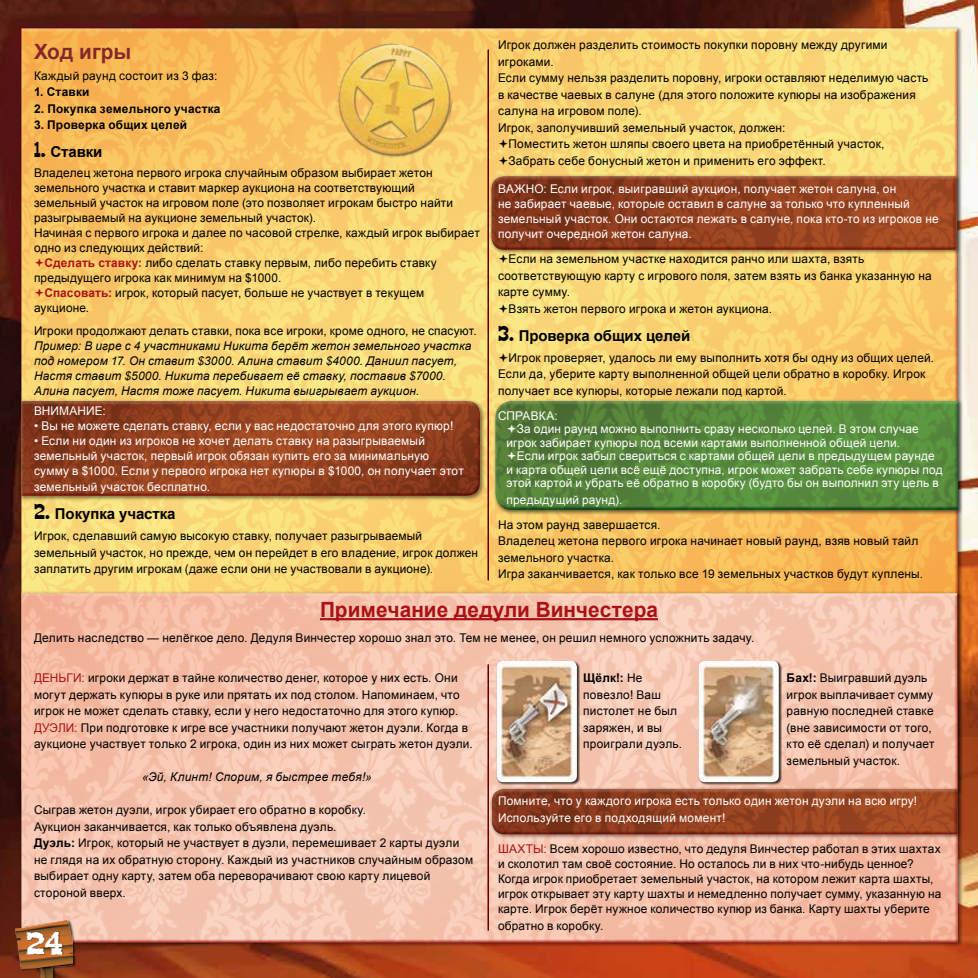
<style>
.page{position:relative;width:978px;height:978px;background:#fff}
.page>*{position:absolute;margin:0;border:0;box-sizing:border-box;transform-origin:0 0}
.t1{font:30px "Edmunds Distressed";color:#fff;scale:1.2 1}
.t2{font:700 21px "Arial";letter-spacing:.005em;color:#ab1116}
.t3{font:700 21px "Arial";letter-spacing:.005em;color:#87272a}
.t4{font:700 15px "Arial";letter-spacing:-.005em;color:#000}
.t5{font:12px/16.5px "Arial";letter-spacing:.015em;color:#000}
.t6{font:12px/15px "Arial";letter-spacing:.015em;color:#fff}
.t7{font:italic 12px/15px "Arial";letter-spacing:.015em;color:#000}
.t8{font:700 12px "Arial";letter-spacing:.015em;color:#000}
.s1{font-family:"Edmunds";font-weight:400;font-size:21px}
.s2{color:#ab1116}
.s3{font-weight:700}
.s4{font-weight:700;color:#ab1116}
</style>
<div class="page">
<img style="left:0;top:0;width:978px;height:978px">
<div style="left:20px;top:28px;width:939px;height:768px;background:#ab1116;opacity:.75"></div>
<div style="left:19px;top:591px;width:944px;height:357px;background:#000;opacity:.5"></div>
<div style="left:20px;top:593px;width:939px;height:351px;background:#ab1116;opacity:.75"></div>
<div style="left:19px;top:399px;width:466px;height:102px;background:#000;opacity:.5"></div>
<div style="left:20px;top:400px;width:461px;height:95px;background:#fee9dc;opacity:.3"></div>
<div style="left:20px;top:404px;width:461px;height:93px;background:#ab1116;opacity:.75"></div>
<div style="left:489px;top:174px;width:472px;height:81px;background:#000;opacity:.5"></div>
<div style="left:491px;top:176px;width:465px;height:76px;background:#ab1116;opacity:.75"></div>
<div style="left:490px;top:787px;width:472px;height:52px;background:#000;opacity:.5"></div>
<div style="left:491px;top:787px;width:467px;height:44px;background:#fee9dc;opacity:.3"></div>
<div style="left:491px;top:788px;width:467px;height:49px;background:#ab1116;opacity:.75"></div>
<hr style="left:487px;top:50px;width:2px;height:530px;background:#640000">
<hr style="left:487px;top:665px;width:2px;height:265px;background:#640000">
<div style="left:493px;top:399px;width:470px;height:116px;background:#000;opacity:.5"></div>
<div style="left:495px;top:401px;width:465px;height:112px;background:#006a50;opacity:.75"></div>
<div style="left:15px;top:921px;width:61px;height:57px;background:#000;opacity:.75"></div>
<img style="left:16px;top:921px;width:57px;height:57px">
<div style="left:27px;top:931px;width:37px;height:24px;background:#000;opacity:.5"></div>
<hr style="left:320px;top:618px;width:338px;height:2px;background:#ab1116">
<div style="left:496px;top:661px;width:84px;height:125px;background:#000;opacity:.75"></div>
<img style="left:497px;top:661px;width:80px;height:121px">
<div style="left:698px;top:661px;width:84px;height:125px;background:#000;opacity:.75"></div>
<img style="left:699px;top:661px;width:80px;height:121px">
<img style="left:330px;top:36px;width:130px;height:130px">
<svg style="left:35px;top:258px;width:9px;height:9px"></svg>
<svg style="left:35px;top:288px;width:9px;height:9px"></svg>
<svg style="left:499px;top:139px;width:9px;height:9px"></svg>
<svg style="left:499px;top:156px;width:9px;height:9px"></svg>
<svg style="left:499px;top:254px;width:9px;height:9px"></svg>
<svg style="left:499px;top:304px;width:9px;height:9px"></svg>
<svg style="left:499px;top:353px;width:9px;height:9px"></svg>
<svg style="left:507px;top:424px;width:9px;height:9px"></svg>
<svg style="left:507px;top:451px;width:9px;height:9px"></svg>
<p class="t5" style="left:498px;top:37px;width:391px">Игрок должен разделить стоимость покупки поровну между другими</p>
<p class="t5" style="left:498px;top:53px;width:57px">игроками.</p>
<p class="t5" style="left:498px;top:70px;width:432px">Если сумму нельзя разделить поровну, игроки оставляют неделимую часть</p>
<p class="t5" style="left:498px;top:86px;width:419px">в качестве чаевых в салуне (для этого положите купюры на изображения</p>
<p class="t5" style="left:498px;top:103px;width:145px">салуна на игровом поле).</p>
<p class="t5" style="left:498px;top:119px;width:289px">Игрок, заполучивший земельный участок, должен:</p>
<p class="t5" style="left:509px;top:136px;width:377px">Поместить жетон шляпы своего цвета на приобретённый участок,</p>
<p class="t5" style="left:509px;top:152px;width:319px">Забрать себе бонусный жетон и применить его эффект.</p>
<p class="t6" style="left:498px;top:181px;width:442px">ВАЖНО: Если игрок, выигравший аукцион, получает жетон салуна, он<br>не забирает чаевые, которые оставил в салуне за только что купленный земельный участок. Они остаются лежать в салуне, пока кто-то из игроков не получит очередной жетон салуна.</p>
<p class="t5" style="left:509px;top:251px;width:357px">Если на земельном участке находится ранчо или шахта, взять</p>
<p class="t5" style="left:498px;top:267px;width:435px">соответствующую карту с игрового поля, затем взять из банка указанную на</p>
<p class="t5" style="left:498px;top:284px;width:74px">карте сумму.</p>
<p class="t5" style="left:509px;top:300px;width:265px">Взять жетон первого игрока и жетон аукциона.</p>
<p class="t4" style="left:498px;top:326px;width:194px"><span class="s1">3.</span> Проверка общих целей</p>
<p class="t5" style="left:498px;top:349px;width:438px;text-indent:11px">Игрок проверяет, удалось ли ему выполнить хотя бы одну из общих целей.<br>Если да, уберите карту выполненной общей цели обратно в коробку. Игрок получает все купюры, которые лежали под картой.</p>
<p class="t6" style="left:498px;top:408px;width:61px">СПРАВКА:</p>
<p class="t6" style="left:517px;top:422px;width:403px">За один раунд можно выполнить сразу несколько целей. В этом случае</p>
<p class="t6" style="left:506px;top:435px;width:395px">игрок забирает купюры под всеми картами выполненной общей цели.</p>
<p class="t6" style="left:517px;top:449px;width:419px">Если игрок забыл свериться с картами общей цели в предыдущем раунде</p>
<p class="t6" style="left:506px;top:462px;width:438px">и карта общей цели всё ещё доступна, игрок может забрать себе купюры под</p>
<p class="t6" style="left:506px;top:476px;width:434px">этой картой и убрать её обратно в коробку (будто бы он выполнил эту цель в</p>
<p class="t6" style="left:506px;top:492px;width:117px">предыдущий раунд).</p>
<p class="t5" style="left:498px;top:516px;width:427px">На этом раунд завершается.<br>Владелец жетона первого игрока начинает новый раунд, взяв новый тайл земельного участка.<br>Игра заканчивается, как только все 19 земельных участков будут куплены.</p>
<h2 class="t2" style="left:320px;top:596px;width:339px">Примечание дедули Винчестера</h2>
<p class="t5" style="left:34px;top:630px;width:722px">Делить наследство — нелёгкое дело. Дедуля Винчестер хорошо знал это. Тем не менее, он решил немного усложнить задачу.</p>
<p class="t5" style="left:34px;top:670px;width:440px"><span class="s2">ДЕНЬГИ:</span> игроки держат в тайне количество денег, которое у них есть. Они могут держать купюры в руке или прятать их под столом. Напоминаем, что игрок не может сделать ставку, если у него недостаточно для этого купюр.<br><span class="s2">ДУЭЛИ:</span> При подготовке к игре все участники получают жетон дуэли. Когда в аукционе участвует только 2 игрока, один из них может сыграть жетон дуэли.</p>
<p class="t7" style="left:142px;top:770px;width:231px">«Эй, Клинт! Спорим, я быстрее тебя!»</p>
<p class="t5" style="left:34px;top:802px;width:441px">Сыграв жетон дуэли, игрок убирает его обратно в коробку.<br>Аукцион заканчивается, как только объявлена дуэль.<br><span class="s3">Дуэль:</span> Игрок, который не участвует в дуэли, перемешивает 2 карты дуэли не глядя на их обратную сторону. Каждый из участников случайным образом выбирает одну карту, затем оба переворачивают свою карту лицевой стороной вверх.</p>
<h2 class="t3" style="left:34px;top:38px;width:99px">Ход игры</h2>
<p class="t5" style="left:34px;top:67px;width:185px">Каждый раунд состоит из 3 фаз:</p>
<p class="t8" style="left:34px;top:84px;width:57px">1. Ставки</p>
<p class="t8" style="left:34px;top:100px;width:188px">2. Покупка земельного участка</p>
<p class="t8" style="left:34px;top:117px;width:155px">3. Проверка общих целей</p>
<p class="t4" style="left:34px;top:142px;width:70px"><span class="s1">1.</span> Ставки</p>
<p class="t5" style="left:34px;top:164px;width:400px">Владелец жетона первого игрока случайным образом выбирает жетон</p>
<p class="t5" style="left:34px;top:179px;width:382px">земельного участка и ставит маркер аукциона на соответствующий</p>
<p class="t5" style="left:34px;top:194px;width:421px">земельный участок на игровом поле (это позволяет игрокам быстро найти</p>
<p class="t5" style="left:34px;top:209px;width:284px">разыгрываемый на аукционе земельный участок).</p>
<p class="t5" style="left:34px;top:224px;width:447px">Начиная с первого игрока и далее по часовой стрелке, каждый игрок выбирает</p>
<p class="t5" style="left:34px;top:239px;width:171px">одно из следующих действий:</p>
<p class="t5" style="left:44px;top:254px;width:394px"><span class="s4">Сделать ставку:</span> либо сделать ставку первым, либо перебить ставку</p>
<p class="t5" style="left:34px;top:269px;width:249px">предыдущего игрока как минимум на $1000.</p>
<p class="t5" style="left:44px;top:284px;width:381px"><span class="s4">Спасовать:</span> игрок, который пасует, больше не участвует в текущем</p>
<p class="t5" style="left:34px;top:299px;width:57px">аукционе.</p>
<p class="t5" style="left:34px;top:323px;width:444px">Игроки продолжают делать ставки, пока все игроки, кроме одного, не спасуют.</p>
<p class="t7" style="left:34px;top:338px;width:439px">Пример: В игре с 4 участниками Никита берёт жетон земельного участка под номером 17. Он ставит $3000. Алина ставит $4000. Даниил пасует, Настя ставит $5000. Никита перебивает её ставку, поставив $7000.<br>Алина пасует, Настя тоже пасует. Никита выигрывает аукцион.</p>
<p class="t6" style="left:34px;top:403px;width:73px">ВНИМАНИЕ:</p>
<p class="t6" style="left:34px;top:418px;width:421px">• Вы не можете сделать ставку, если у вас недостаточно для этого купюр!</p>
<p class="t6" style="left:34px;top:433px;width:431px">• Если ни один из игроков не хочет делать ставку на разыгрываемый земельный участок, первый игрок обязан купить его за минимальную сумму в $1000. Если у первого игрока нет купюры в $1000, он получает этот</p>
<p class="t6" style="left:34px;top:479px;width:178px">земельный участок бесплатно.</p>
<p class="t4" style="left:34px;top:504px;width:143px"><span class="s1">2.</span> Покупка участка</p>
<p class="t5" style="left:34px;top:528px;width:446px">Игрок, сделавший самую высокую ставку, получает разыгрываемый земельный участок, но прежде, чем он перейдет в его владение, игрок должен заплатить другим игрокам (даже если они не участвовали в аукционе).</p>
<p class="t5" style="left:583px;top:670px;width:100px"><span class="s3">Щёлк!:</span> Не повезло! Ваш пистолет не был заряжен, и вы проиграли дуэль.</p>
<p class="t5" style="left:787px;top:670px;width:149px"><span class="s3">Бах!:</span> Выигравший дуэль игрок выплачивает сумму равную последней ставке (вне зависимости от того, кто её сделал) и получает земельный участок.</p>
<p class="t6" style="left:498px;top:793px;width:421px;line-height:16.5px">Помните, что у каждого игрока есть только один жетон дуэли на всю игру!<br>Используйте его в подходящий момент!</p>
<p class="t5" style="left:498px;top:842px;width:445px;line-height:15px"><span class="s2">ШАХТЫ:</span> Всем хорошо известно, что дедуля Винчестер работал в этих шахтах и сколотил там своё состояние. Но осталось ли в них что-нибудь ценное?<br>Когда игрок приобретает земельный участок, на котором лежит карта шахты, игрок открывает эту карту шахты и немедленно получает сумму, указанную на карте. Игрок берёт нужное количество купюр из банка. Карту шахты уберите</p>
<p class="t5" style="left:498px;top:917px;width:107px">обратно в коробку.</p>
<h1 class="t1" style="left:26px;top:926px;width:32px">24</h1>
</div>
